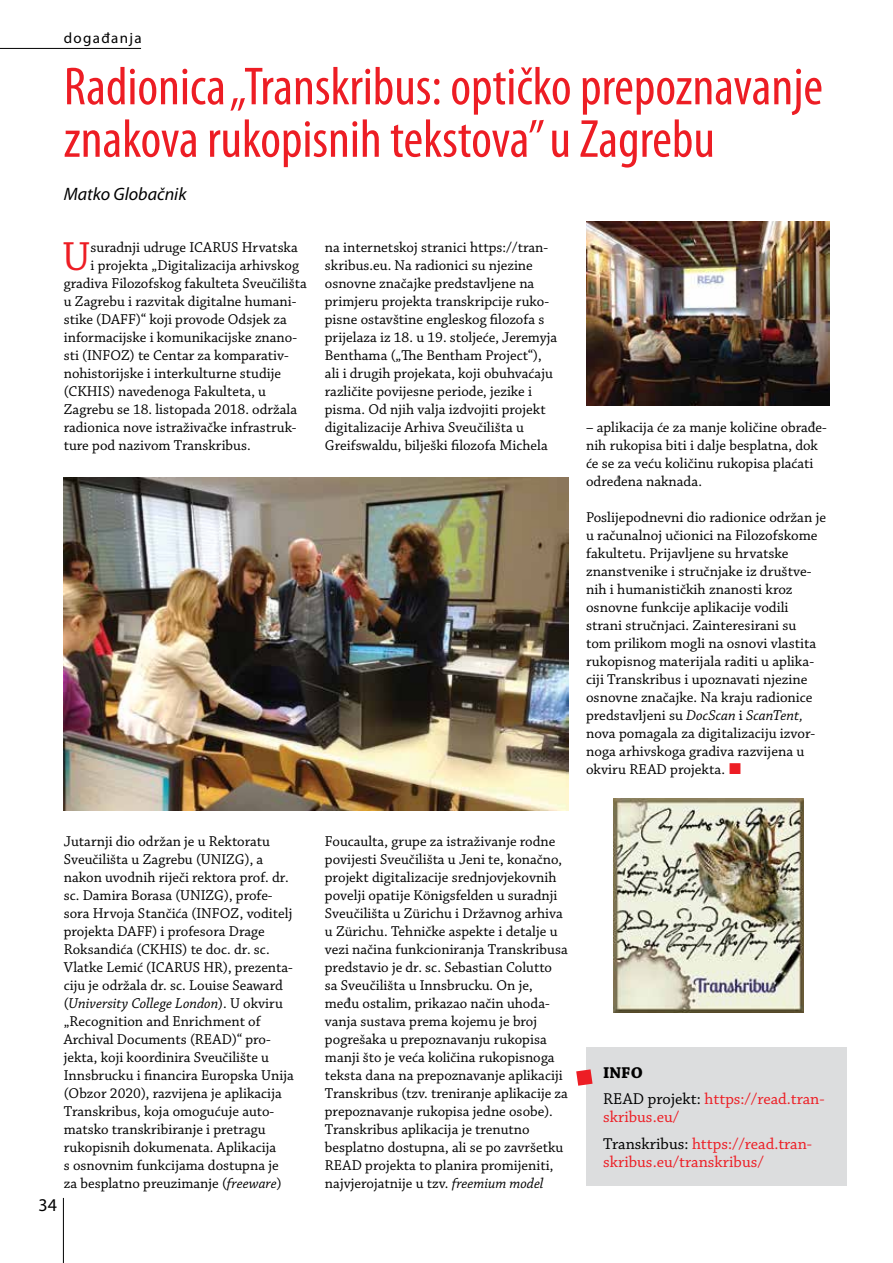
<style>
.page{position:relative;width:893px;height:1263px;background:#fff}
.page>*{position:absolute;margin:0;border:0;box-sizing:border-box;transform-origin:0 0}
.t1{font:condensed 54px/52.5px "Myriad Pro";color:#ed1d24}
.t2{font:42.75px "Chaparral Pro";color:#ed1d24}
.t3{font:italic 18px "Myriad Pro";color:#000}
.t4{font:18px "Myriad Pro";color:#000}
.t5{font:16.5px/26.5px "Chaparral Pro";color:#ed1d24}
.t6{font:15px/18px "Chaparral Pro";color:#000}
.t7{font:15px "Myriad Pro";letter-spacing:.09em;color:#000}
.s1{font-style:italic}
.s2{font-weight:700;color:#000}
.s3{color:#000}
</style>
<div class="page">
<div style="left:586px;top:1047px;width:260px;height:139px;background:#dcddde"></div>
<svg style="left:576px;top:1069px;width:16px;height:17px"></svg>
<img style="left:586px;top:221px;width:243px;height:184px">
<img style="left:64px;top:478px;width:504px;height:333px">
<img style="left:613px;top:799px;width:190px;height:214px">
<hr style="left:63px;top:1198px;width:1px;height:65px;background:#000">
<hr style="left:0;top:48px;width:141px;height:1px;background:#000">
<p class="t7" style="left:64px;top:29px;width:80px">događanja</p>
<h1 class="t1" style="left:64px;top:60px;width:761px">Radionica „Transkribus: optičko prepoznavanje znakova rukopisnih tekstova” u Zagrebu</h1>
<p class="t3" style="left:64px;top:182px;width:124px">Matko Globačnik</p>
<h2 class="t2" style="left:62px;top:233px;width:30px">U</h2>
<p class="t6" style="left:90px;top:239px;width:209px">suradnji udruge ICARUS Hrvatska</p>
<p class="t6" style="left:90px;top:257px;width:210px">i projekta „Digitalizacija arhivskog</p>
<p class="t6" style="left:64px;top:275px;width:245px">gradiva Filozofskog fakulteta Sveučilišta</p>
<p class="t6" style="left:64px;top:293px;width:234px">u Zagrebu i razvitak digitalne humani-</p>
<p class="t6" style="left:64px;top:311px;width:225px">stike (DAFF)“ koji provode Odsjek za</p>
<p class="t6" style="left:64px;top:329px;width:235px">informacijske i komunikacijske znano-</p>
<p class="t6" style="left:64px;top:347px;width:227px">sti (INFOZ) te Centar za komparativ-</p>
<p class="t6" style="left:64px;top:365px;width:219px">nohistorijske i interkulturne studije</p>
<p class="t6" style="left:64px;top:383px;width:204px">(CKHIS) navedenoga Fakulteta, u</p>
<p class="t6" style="left:64px;top:401px;width:235px">Zagrebu se 18. listopada 2018. održala</p>
<p class="t6" style="left:64px;top:419px;width:234px">radionica nove istraživačke infrastruk-</p>
<p class="t6" style="left:64px;top:437px;width:188px">ture pod nazivom Transkribus.</p>
<p class="t6" style="left:325px;top:239px;width:234px">na internetskoj stranici https://tran&shy;skribus.eu. Na radionici su njezine osnovne značajke predstavljene na primjeru projekta transkripcije ruko&shy;pisne ostavštine engleskog filozofa s prijelaza iz 18. u 19. stoljeće, Jeremyja Benthama („The Bentham Project“), ali i drugih projekata, koji obuhvaćaju različite povijesne periode, jezike i pisma. Od njih valja izdvojiti projekt digitalizacije Arhiva Sveučilišta u Greifswaldu, bilješki filozofa Michela</p>
<p class="t6" style="left:586px;top:419px;width:242px">– aplikacija će za manje količine obrađe&shy;nih rukopisa biti i dalje besplatna, dok će se za veću količinu rukopisa plaćati određena naknada.</p>
<p class="t6" style="left:586px;top:509px;width:242px">Poslijepodnevni dio radionice održan je u računalnoj učionici na Filozofskome fakultetu. Prijavljene su hrvatske znanstvenike i stručnjake iz društve&shy;nih i humanističkih znanosti kroz osnovne funkcije aplikacije vodili strani stručnjaci. Zainteresirani su<br>tom prilikom mogli na osnovi vlastita rukopisnog materijala raditi u aplika&shy;ciji Transkribus i upoznavati njezine osnovne značajke. Na kraju radionice predstavljeni su <span class="s1">DocScan</span> i <span class="s1">ScanTent, </span>nova pomagala za digitalizaciju izvor&shy;noga arhivskoga gradiva razvijena u okviru READ projekta.</p>
<p class="t6" style="left:64px;top:833px;width:232px">Jutarnji dio održan je u Rektoratu Sveučilišta u Zagrebu (UNIZG), a nakon uvodnih riječi rektora prof. dr. sc. Damira Borasa (UNIZG), profe&shy;sora Hrvoja Stančića (INFOZ, voditelj projekta DAFF) i profesora Drage Roksandića (CKHIS) te doc. dr. sc.<br>Vlatke Lemić (ICARUS HR), prezenta&shy;ciju je održala dr. sc. Louise Seaward (<span class="s1">University College London</span>). U okviru „Recognition and Enrichment of Archival Documents (READ)“ pro&shy;jekta, koji koordinira Sveučilište u Innsbrucku i financira Europska Unija (Obzor 2020), razvijena je aplikacija Transkribus, koja omogućuje auto&shy;matsko transkribiranje i pretragu rukopisnih dokumenata. Aplikacija<br>s osnovnim funkcijama dostupna je za besplatno preuzimanje (<span class="s1">freeware</span>)</p>
<p class="t4" style="left:39px;top:1194px;width:20px">34</p>
<p class="t6" style="left:325px;top:833px;width:245px">Foucaulta, grupe za istraživanje rodne povijesti Sveučilišta u Jeni te, konačno, projekt digitalizacije srednjovjekovnih povelji opatije Königsfelden u suradnji Sveučilišta u Zürichu i Državnog arhiva u Zürichu. Tehničke aspekte i detalje u vezi načina funkcioniranja Transkribusa predstavio je dr. sc. Sebastian Colutto sa Sveučilišta u Innsbrucku. On je, među ostalim, prikazao način uhoda&shy;vanja sustava prema kojemu je broj pogrešaka u prepoznavanju rukopisa manji što je veća količina rukopisnoga teksta dana na prepoznavanje aplikaciji Transkribus (tzv. treniranje aplikacije za prepoznavanje rukopisa jedne osobe).<br>Transkribus aplikacija je trenutno besplatno dostupna, ali se po završetku READ projekta to planira promijeniti, najvjerojatnije u tzv. <span class="s1">freemium model</span></p>
<p class="t5" style="left:603px;top:1060px;width:223px"><span class="s2">INFO<br></span><span class="s3">READ projekt:</span> https://read.tran-</p>
<p class="t5" style="left:603px;top:1104px;width:211px">skribus.eu/<br><span class="s3">Transkribus:</span> https://read.tran-</p>
<p class="t5" style="left:603px;top:1149px;width:162px">skribus.eu/transkribus/</p>
</div>
